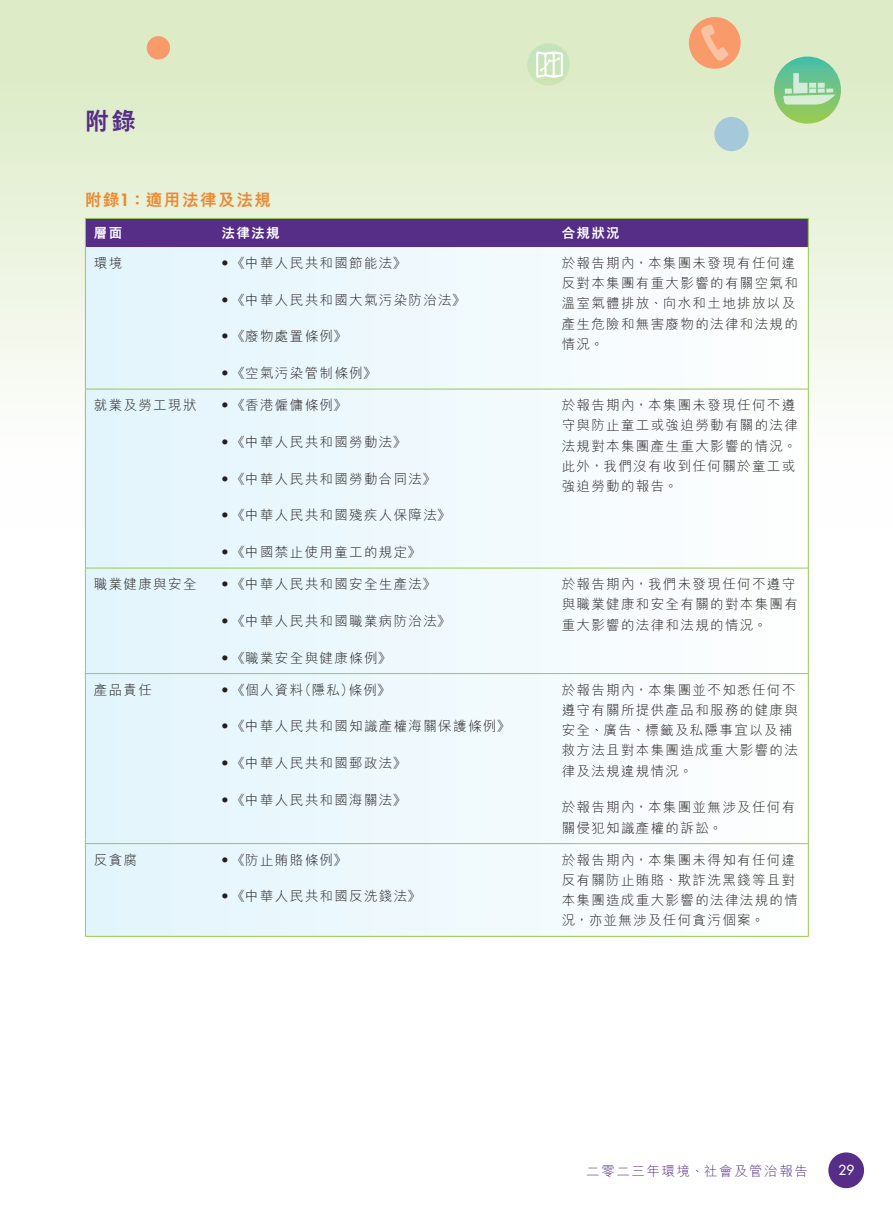
<style>
.page{position:relative;width:893px;height:1212px;background:#fff}
.page>*{position:absolute;margin:0;border:0;box-sizing:border-box;transform-origin:0 0}
.t1{font:800 24px "M Hei HK";color:#562e88}
.t2{font:800 16.5px "M Hei HK";letter-spacing:.1em;color:#eb8934}
.t3{font:300 13.5px/20.2px "M Hei HK";letter-spacing:.1em;color:#231f20}
.t4{font:300 13.5px "M Hei HK";letter-spacing:.115em;color:#562e88}
.t5{font:800 13.5px "M Hei HK";letter-spacing:.1em;color:#fff}
.t6{font:500 13.5px "Futura Std";color:#fff}
.s1{font-family:"Futura Std"}
</style>
<div class="page">
<div style="left:0;top:0;width:893px;height:527px;background:linear-gradient(to bottom,#d9eac0,#fff)"></div>
<div style="left:828px;top:1152px;width:36px;height:36px;background:#562e88;border-radius:50%"></div>
<div style="left:689px;top:17px;width:52px;height:52px;background:#f89a69;border-radius:50%"></div>
<div style="left:774px;top:57px;width:67px;height:67px;background:linear-gradient(to bottom,#47beac,#a0cb4e);border-radius:34px"></div>
<div style="left:527px;top:43px;width:43px;height:43px;background:#c9e4b9;border-radius:21px"></div>
<div style="left:714px;top:117px;width:35px;height:34px;background:#a5c9da;border-radius:50%"></div>
<div style="left:147px;top:36px;width:23px;height:23px;background:#f89a69;border-radius:50%"></div>
<svg style="left:701px;top:24px;width:28px;height:37px"></svg>
<svg style="left:783px;top:73px;width:53px;height:32px;background:#9fd6ac"></svg>
<svg style="left:536px;top:51px;width:27px;height:27px"></svg>
<svg style="left:86px;top:247px;width:722px;height:689px"></svg>
<hr style="left:85px;top:247px;width:1px;height:138px;background:#96ca4e">
<hr style="left:85px;top:389px;width:1px;height:175px;background:#96ca4e">
<hr style="left:85px;top:568px;width:1px;height:101px;background:#96ca4e">
<hr style="left:85px;top:674px;width:1px;height:165px;background:#96ca4e">
<hr style="left:85px;top:844px;width:1px;height:88px;background:#96ca4e">
<div style="left:85px;top:218px;width:724px;height:29px;background:#562e88"></div>
<hr style="left:808px;top:247px;width:1px;height:138px;background:#96ca4e">
<hr style="left:808px;top:389px;width:1px;height:175px;background:#96ca4e">
<hr style="left:808px;top:568px;width:1px;height:101px;background:#96ca4e">
<hr style="left:808px;top:674px;width:1px;height:165px;background:#96ca4e">
<hr style="left:808px;top:844px;width:1px;height:88px;background:#96ca4e">
<hr style="left:86px;top:389px;width:127px;height:1px;background:#96ca4e">
<hr style="left:213px;top:389px;width:340px;height:1px;background:#96ca4e">
<hr style="left:553px;top:389px;width:255px;height:1px;background:#96ca4e">
<hr style="left:86px;top:568px;width:127px;height:1px;background:#96ca4e">
<hr style="left:213px;top:568px;width:340px;height:1px;background:#96ca4e">
<hr style="left:553px;top:568px;width:255px;height:1px;background:#96ca4e">
<hr style="left:86px;top:673px;width:127px;height:1px;background:#96ca4e">
<hr style="left:213px;top:673px;width:340px;height:1px;background:#96ca4e">
<hr style="left:553px;top:673px;width:255px;height:1px;background:#96ca4e">
<hr style="left:86px;top:843px;width:127px;height:1px;background:#96ca4e">
<hr style="left:213px;top:843px;width:340px;height:1px;background:#96ca4e">
<hr style="left:553px;top:843px;width:255px;height:1px;background:#96ca4e">
<hr style="left:86px;top:936px;width:127px;height:1px;background:#96ca4e">
<hr style="left:213px;top:936px;width:340px;height:1px;background:#96ca4e">
<hr style="left:553px;top:936px;width:255px;height:1px;background:#96ca4e">
<h1 class="t1" style="left:85px;top:109px;width:52px">附錄</h1>
<p class="t2" style="left:85px;top:192px;width:188px">附錄<span class="s1">1</span>：適用法律及法規</p>
<p class="t5" style="left:94px;top:226px;width:30px">層面</p>
<p class="t5" style="left:221px;top:226px;width:60px">法律法規</p>
<p class="t5" style="left:562px;top:226px;width:60px">合規狀況</p>
<p class="t3" style="left:94px;top:252px;width:30px">環境</p>
<p class="t3" style="left:221px;top:252px;width:187px"><span class="s1">•</span> 《中華人民共和國節能法》</p>
<p class="t3" style="left:221px;top:289px;width:246px"><span class="s1">•</span> 《中華人民共和國大氣污染防治法》</p>
<p class="t3" style="left:221px;top:326px;width:127px"><span class="s1">•</span> 《廢物處置條例》</p>
<p class="t3" style="left:221px;top:362px;width:157px"><span class="s1">•</span> 《空氣污染管制條例》</p>
<p class="t3" style="left:562px;top:252px;width:238px">於報告期內，本集團未發現有任何違反對本集團有重大影響的有關空氣和溫室氣體排放、向水和土地排放以及產生危險和無害廢物的法律和法規的情況。</p>
<p class="t3" style="left:94px;top:394px;width:104px">就業及勞工現狀</p>
<p class="t3" style="left:221px;top:394px;width:127px"><span class="s1">•</span> 《香港僱傭條例》</p>
<p class="t3" style="left:221px;top:431px;width:187px"><span class="s1">•</span> 《中華人民共和國勞動法》</p>
<p class="t3" style="left:221px;top:468px;width:216px"><span class="s1">•</span> 《中華人民共和國勞動合同法》</p>
<p class="t3" style="left:221px;top:505px;width:231px"><span class="s1">•</span> 《中華人民共和國殘疾人保障法》</p>
<p class="t3" style="left:221px;top:541px;width:202px"><span class="s1">•</span> 《中國禁止使用童工的規定》</p>
<p class="t3" style="left:94px;top:573px;width:104px">職業健康與安全</p>
<p class="t3" style="left:221px;top:573px;width:216px"><span class="s1">•</span> 《中華人民共和國安全生產法》</p>
<p class="t3" style="left:221px;top:610px;width:231px"><span class="s1">•</span> 《中華人民共和國職業病防治法》</p>
<p class="t3" style="left:221px;top:647px;width:172px"><span class="s1">•</span> 《職業安全與健康條例》</p>
<p class="t3" style="left:94px;top:679px;width:60px">產品責任</p>
<p class="t3" style="left:221px;top:679px;width:171px"><span class="s1">•</span> 《個人資料（隱私）條例》</p>
<p class="t3" style="left:221px;top:716px;width:291px"><span class="s1">•</span> 《中華人民共和國知識產權海關保護條例》</p>
<p class="t3" style="left:221px;top:752px;width:187px"><span class="s1">•</span> 《中華人民共和國郵政法》</p>
<p class="t3" style="left:221px;top:789px;width:187px"><span class="s1">•</span> 《中華人民共和國海關法》</p>
<p class="t3" style="left:94px;top:849px;width:45px">反貪腐</p>
<p class="t3" style="left:221px;top:849px;width:127px"><span class="s1">•</span> 《防止賄賂條例》</p>
<p class="t3" style="left:221px;top:886px;width:202px"><span class="s1">•</span> 《中華人民共和國反洗錢法》</p>
<p class="t3" style="left:562px;top:394px;width:238px">於報告期內，本集團未發現任何不遵守與防止童工或強迫勞動有關的法律法規對本集團產生重大影響的情況。此外，我們沒有收到任何關於童工或強迫勞動的報告。</p>
<p class="t3" style="left:562px;top:573px;width:238px">於報告期內，我們未發現任何不遵守與職業健康和安全有關的對本集團有重大影響的法律和法規的情況。</p>
<p class="t3" style="left:562px;top:679px;width:238px">於報告期內，本集團並不知悉任何不遵守有關所提供產品和服務的健康與安全、廣告、標籤及私隱事宜以及補救方法且對本集團造成重大影響的法律及法規違規情況。</p>
<p class="t3" style="left:562px;top:797px;width:235px">於報告期內，本集團並無涉及任何有關侵犯知識產權的訴訟。</p>
<p class="t3" style="left:562px;top:849px;width:238px">於報告期內，本集團未得知有任何違反有關防止賄賂、欺詐洗黑錢等且對本集團造成重大影響的法律法規的情況，亦並無涉及任何貪污個案。</p>
<p class="t4" style="left:586px;top:1162px;width:223px">二零二三年環境、社會及管治報告</p>
<p class="t6" style="left:838px;top:1162px;width:17px">29</p>
</div>
